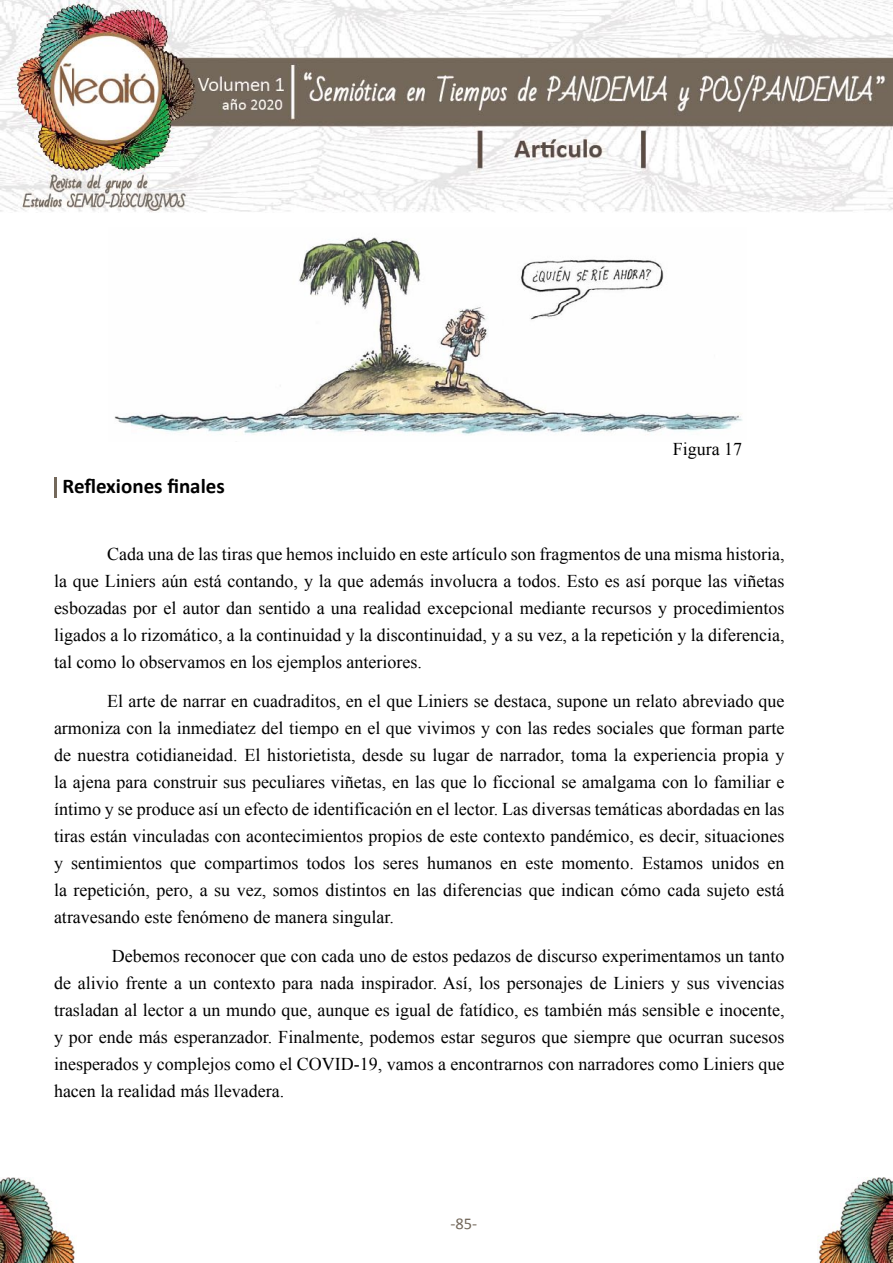
<style>
.page{position:relative;width:893px;height:1263px;background:#fff}
.page>*{position:absolute;margin:0;border:0;box-sizing:border-box;transform-origin:0 0}
.t1{font:700 21px "Calibri";color:#000}
.t2{font:18px/27px "Times New Roman";color:#000;text-align:justify}
.t3{font:16.5px "Calibri";color:#73685b}
</style>
<div class="page">
<img style="left:0;top:0;width:893px;height:212px">
<img style="left:818px;top:1178px;width:75px;height:85px">
<img style="left:0;top:1178px;width:75px;height:85px">
<img style="left:114px;top:237px;width:629px;height:198px">
<hr style="left:54px;top:477px;width:3px;height:21px;background:#73685b">
<p class="t1" style="left:63px;top:473px;width:164px">Reflexiones finales</p>
<p class="t2" style="left:673px;top:435px;width:71px">Figura 17</p>
<p class="t2" style="left:54px;top:540px;width:732px;text-indent:53px">Cada una de las tiras que hemos incluido en este artículo son fragmentos de una misma historia, la que Liniers aún está contando, y la que además involucra a todos. Esto es así porque las viñetas esbozadas por el autor dan sentido a una realidad excepcional mediante recursos y procedimientos ligados a lo rizomático, a la continuidad y la discontinuidad, y a su vez, a la repetición y la diferencia, tal como lo observamos en los ejemplos anteriores.</p>
<p class="t2" style="left:54px;top:687px;width:732px;text-indent:53px">El arte de narrar en cuadraditos, en el que Liniers se destaca, supone un relato abreviado que armoniza con la inmediatez del tiempo en el que vivimos y con las redes sociales que forman parte de nuestra cotidianeidad. El historietista, desde su lugar de narrador, toma la experiencia propia y la ajena para construir sus peculiares viñetas, en las que lo ficcional se amalgama con lo familiar e íntimo y se produce así un efecto de identificación en el lector. Las diversas temáticas abordadas en las tiras están vinculadas con acontecimientos propios de este contexto pandémico, es decir, situaciones y sentimientos que compartimos todos los seres humanos en este momento. Estamos unidos en la repetición, pero, a su vez, somos distintos en las diferencias que indican cómo cada sujeto está atravesando este fenómeno de manera singular.</p>
<p class="t2" style="left:54px;top:942px;width:732px;text-indent:58px">Debemos reconocer que con cada uno de estos pedazos de discurso experimentamos un tanto de alivio frente a un contexto para nada inspirador. Así, los personajes de Liniers y sus vivencias trasladan al lector a un mundo que, aunque es igual de fatídico, es también más sensible e inocente, y por ende más esperanzador. Finalmente, podemos estar seguros que siempre que ocurran sucesos inesperados y complejos como el COVID-19, vamos a encontrarnos con narradores como Liniers que hacen la realidad más llevadera.</p>
<p class="t3" style="left:450px;top:1213px;width:28px">-85-</p>
</div>
